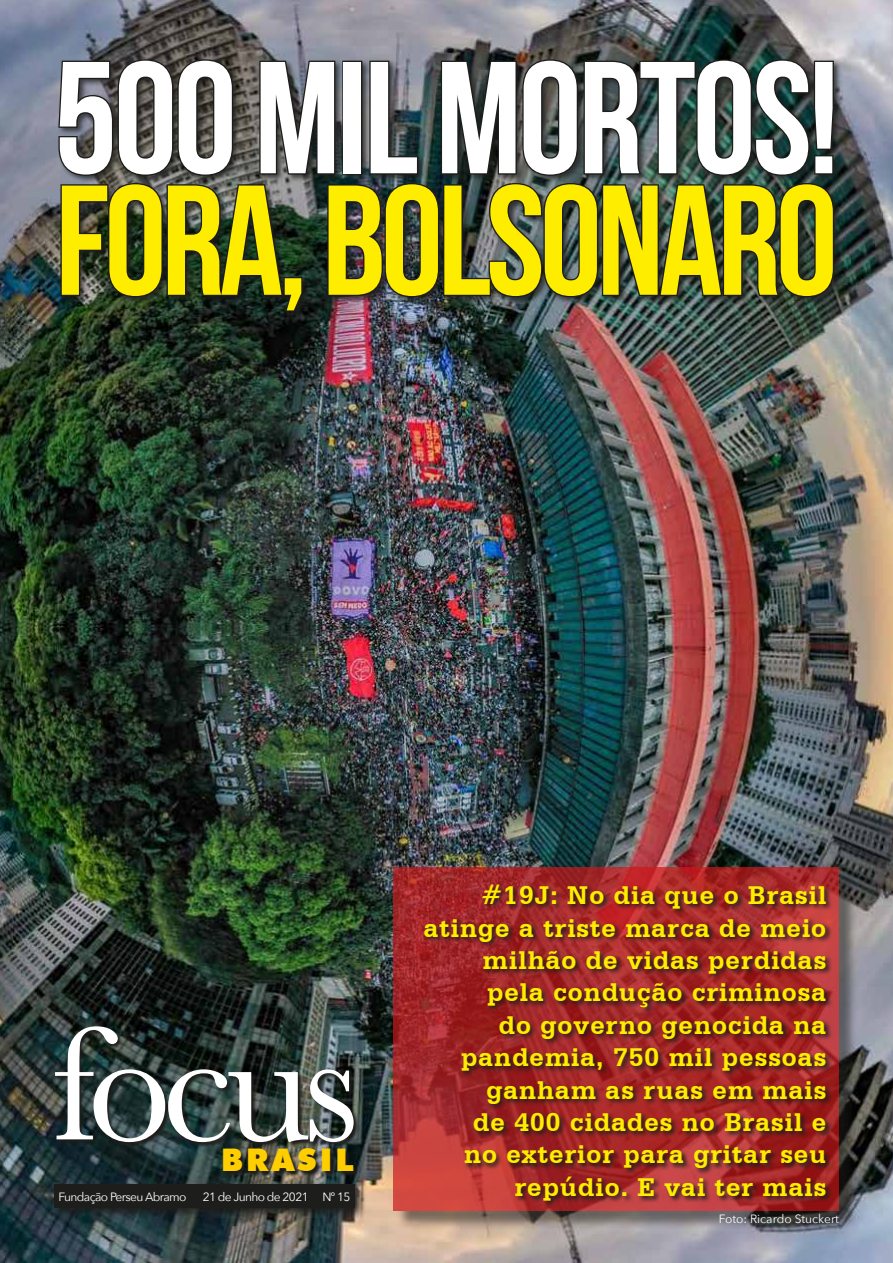
<style>
.page{position:relative;width:893px;height:1263px;background:#fff}
.page>*{position:absolute;margin:0;border:0;box-sizing:border-box;transform-origin:0 0}
.t1{font:168.15px "Baskerville";letter-spacing:-.055em;color:#fff}
.t2{font:700 159px "Bebas Neue";letter-spacing:-.02em;color:#fff}
.t3{font:700 156px "Bebas Neue";letter-spacing:-.03em;color:#ffed00}
.t4{font:900 31.2px "Futura BT";letter-spacing:.1em;color:#ffce00}
.t5{font:700 27px/32.4px "Serifa BT";letter-spacing:.04em;color:#ffed00;text-align:right}
.t6{font:12px "Avenir Next";letter-spacing:-.05em;color:#fff}
.t7{font:12px "Avenir Next";color:#fff}
</style>
<div class="page">
<img style="left:0;top:0;width:893px;height:1263px">
<svg style="left:50px;top:1180px;width:317px;height:40px;background:#353c3b"></svg>
<div style="left:54px;top:1184px;width:301px;height:24px;background:#1d1d1b"></div>
<svg style="left:55px;top:1026px;width:305px;height:151px;background:#2a3634"></svg>
<div style="left:57px;top:58px;width:785px;height:262px;background:#1d1d1b;opacity:.75"></div>
<img style="left:57px;top:58px;width:778px;height:255px">
<div style="left:396px;top:870px;width:462px;height:360px;background:#1d1d1b;opacity:.75"></div>
<svg style="left:394px;top:867px;width:445px;height:344px;background:#ac2d2e"></svg>
<svg style="left:423px;top:883px;width:410px;height:324px;background:#8f2727"></svg>
<h2 class="t2" style="left:54px;top:31px;width:786px">500 MIL MORTOS!</h2>
<h3 class="t3" style="left:56px;top:155px;width:784px">FORA, BOLSONARO</h3>
<h1 class="t1" style="left:53px;top:978px;width:308px">focus</h1>
<p class="t4" style="left:221px;top:1141px;width:134px">BRASIL</p>
<p class="t6" style="left:58px;top:1186px;width:130px">Fundação Perseu Abramo</p>
<p class="t6" style="left:203px;top:1186px;width:149px">21 de Junho de 2021 Nº 15</p>
<p class="t5" style="left:424px;top:878px;width:404px">#19J: No dia que o Brasil atinge a triste marca de meio milhão de vidas perdidas pela condução criminosa<br>do governo genocida na pandemia, 750 mil pessoas ganham as ruas em mais<br>de 400 cidades no Brasil e<br>no exterior para gritar seu repúdio. E vai ter mais</p>
<p class="t7" style="left:719px;top:1209px;width:122px">Foto: Ricardo Stuckert</p>
</div>
